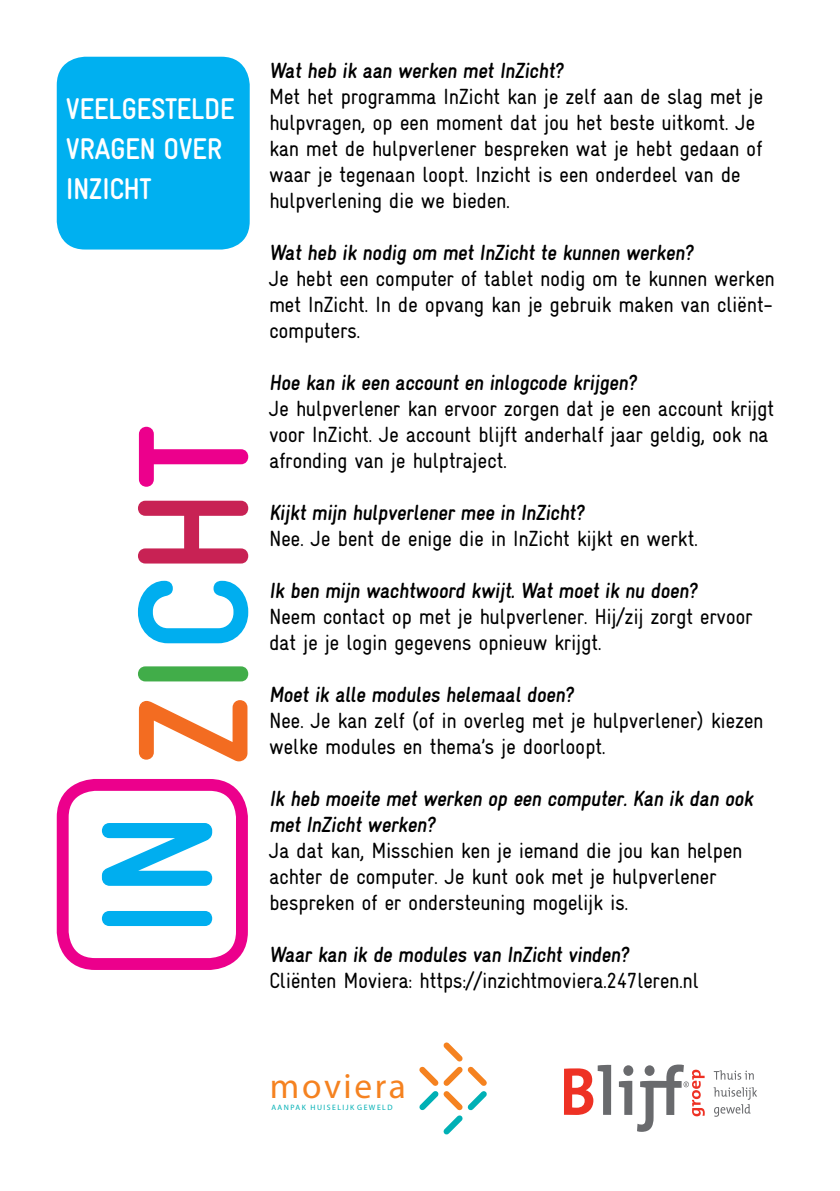
<style>
.page{position:relative;width:840px;height:1191px;background:#fff}
.page>*{position:absolute;margin:0;border:0;box-sizing:border-box;transform-origin:0 0}
.t1{font:700 157px "Gravur Condensed";color:#f36c21}
.t2{font:700 157px "Gravur Condensed";color:#00aeef}
.t3{font:700 35.4px "VAG Rounded Std";letter-spacing:.075em;color:#f58220}
.t4{font:700 30px/40px "Gravur Condensed";letter-spacing:-.02em;color:#fff}
.t5{font:22px/26px "Gravur Condensed";letter-spacing:-.02em;color:#000}
.t6{font:700 22px "Gravur Condensed";color:#000}
.t7{font:italic 700 22px/26px "Gravur Condensed";color:#000}
.t8{font:100 7.8px "VAG Rounded Std";letter-spacing:.19em;color:#00b0b5}
.s1{color:#41ad49}
.s2{color:#00aeef}
.s3{color:#c82254}
.s4{color:#ec008c}
</style>
<div class="page">
<div style="left:57px;top:57px;width:192px;height:192px;background:#00b0f0;border-radius:28px"></div>
<svg style="left:419px;top:1042px;width:68px;height:93px"></svg>
<svg style="left:713px;top:1070px;width:40px;height:9px"></svg>
<svg style="left:713px;top:1087px;width:43px;height:29px"></svg>
<svg style="left:564px;top:1064px;width:46px;height:51px"></svg>
<svg style="left:618px;top:1064px;width:86px;height:67px"></svg>
<div style="left:57px;top:779px;width:191px;height:191px;border:12px solid #ec008c;border-radius:32px"></div>
<h3 class="t4" style="left:66px;top:89px;width:170px">Veelgestelde vragen over<br>I nZicht</h3>
<h1 class="t1" style="left:106px;top:766px;width:343px;rotate:-90deg">Z<span class="s1">I</span><span class="s2">C</span><span class="s3">H</span><span class="s4">T</span></h1>
<h1 class="t2" style="left:70px;top:939px;width:130px;rotate:-90deg">IN</h1>
<p class="t6" style="left:269px;top:58px;width:299px">Wat heb ik aan werken met I nZicht?</p>
<p class="t5" style="left:269px;top:83px;width:495px">Met het programma InZicht kan je zelf aan de slag met je hulpvragen, op een moment dat jou het beste uitkomt. Je kan met de hulpverlener bespreken wat je hebt gedaan of waar je tegenaan loopt. Inzicht is een onderdeel van de hulpverlening die we bieden.</p>
<p class="t6" style="left:269px;top:240px;width:428px">Wat heb ik nodig om met InZicht te kunnen werken?</p>
<p class="t5" style="left:269px;top:265px;width:507px;text-align:justify">Je hebt een computer of tablet nodig om te kunnen werken met InZicht. In de opvang kan je gebruik maken van cliënt&shy;computers.</p>
<p class="t6" style="left:269px;top:370px;width:372px">Hoe kan ik een account en inlogcode krijgen?</p>
<p class="t5" style="left:269px;top:395px;width:506px">Je hulpverlener kan ervoor zorgen dat je een account krijgt voor InZicht. Je account blijft anderhalf jaar geldig, ook na afronding van je hulptraject.</p>
<p class="t6" style="left:269px;top:500px;width:319px">Kijkt mijn hulpverlener mee in InZicht?</p>
<p class="t5" style="left:269px;top:525px;width:430px">Nee. Je bent de enige die in InZicht kijkt en werkt.</p>
<p class="t6" style="left:269px;top:578px;width:432px">I k ben mijn wachtwoord kwijt. Wat moet ik nu doen?</p>
<p class="t5" style="left:269px;top:603px;width:485px">Neem contact op met je hulpverlener. Hij/zij zorgt ervoor dat je je login gegevens opnieuw krijgt.</p>
<p class="t6" style="left:269px;top:682px;width:309px">Moet ik alle modules helemaal doen?</p>
<p class="t5" style="left:269px;top:707px;width:496px">Nee. Je kan zelf (of in overleg met je hulpverlener) kiezen welke modules en thema’s je doorloopt.</p>
<p class="t7" style="left:269px;top:785px;width:489px">Ik heb moeite met werken op een computer. Kan ik dan ook met InZicht werken?</p>
<p class="t5" style="left:269px;top:837px;width:475px">Ja dat kan, Misschien ken je iemand die jou kan helpen achter de computer. Je kunt ook met je hulpverlener bespreken of er ondersteuning mogelijk is.</p>
<p class="t6" style="left:269px;top:942px;width:364px">Waar kan ik de modules van InZicht vinden?</p>
<p class="t5" style="left:269px;top:967px;width:431px">Cliënten Moviera: https://inzichtmoviera.247leren.nl</p>
<h2 class="t3" style="left:270px;top:1066px;width:137px">moviera</h2>
<p class="t8" style="left:271px;top:1103px;width:123px">AANPAK HUISELIJK GEWELD</p>
</div>
